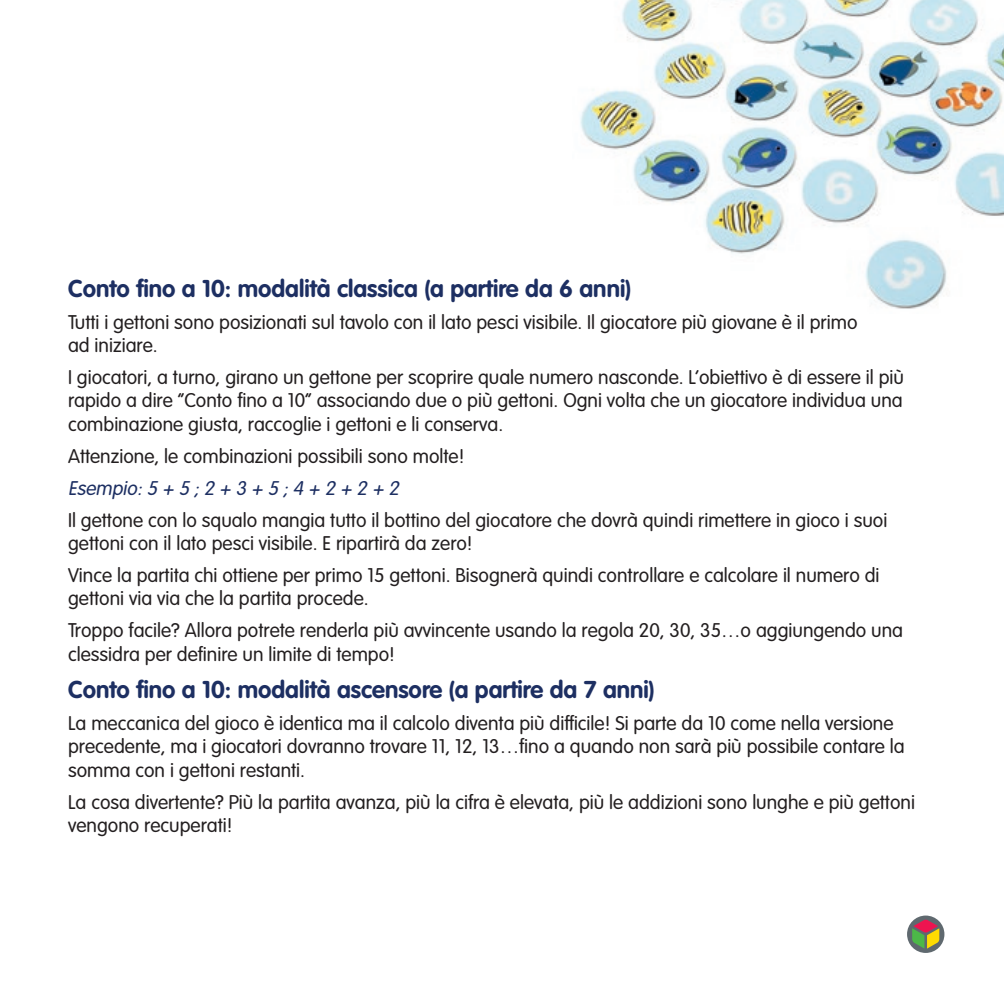
<style>
.page{position:relative;width:1004px;height:1004px;background:#fff}
.page>*{position:absolute;margin:0;border:0;box-sizing:border-box;transform-origin:0 0}
.t1{font:700 24px "VAG Rounded LT Pro";color:#1d2f62}
.t2{font:300 19.5px/23.4px "VAG Rounded LT Pro";color:#231f20}
.t3{font:italic 300 19.5px "VAG Rounded LT Pro";color:#1d2f62}
</style>
<div class="page">
<svg style="left:907px;top:915px;width:37px;height:37px"></svg>
<svg style="left:912px;top:919px;width:27px;height:29px"></svg>
<img style="left:580px;top:0;width:423px;height:309px">
<p class="t1" style="left:68px;top:273px;width:564px">Conto fino a 10: modalità classica (a partire da 6 anni)</p>
<p class="t2" style="left:68px;top:311px;width:791px">Tutti i gettoni sono posizionati sul tavolo con il lato pesci visibile. Il giocatore più giovane è il primo ad iniziare.</p>
<p class="t2" style="left:68px;top:366px;width:837px;text-align:justify">I giocatori, a turno, girano un gettone per scoprire quale numero nasconde. L’obiettivo è di essere il più rapido a dire “Conto fino a 10” associando due o più gettoni. Ogni volta che un giocatore individua una combinazione giusta, raccoglie i gettoni e li conserva.</p>
<p class="t2" style="left:68px;top:445px;width:398px">Attenzione, le combinazioni possibili sono molte!</p>
<p class="t3" style="left:68px;top:476px;width:337px">Esempio:5 + 5 ;2 + 3 + 5 ;4 + 2 + 2 + 2</p>
<p class="t2" style="left:68px;top:508px;width:820px">Il gettone con lo squalo mangia tutto il bottino del giocatore che dovrà quindi rimettere in gioco i suoi gettoni con il lato pesci visibile. E ripartirà da zero!</p>
<p class="t2" style="left:68px;top:564px;width:813px">Vince la partita chi ottiene per primo 15 gettoni. Bisognerà quindi controllare e calcolare il numero di gettoni via via che la partita procede.</p>
<p class="t2" style="left:68px;top:619px;width:836px">Troppo facile? Allora potrete renderla più avvincente usando la regola 20, 30, 35…o aggiungendo una clessidra per definire un limite di tempo!</p>
<p class="t1" style="left:68px;top:674px;width:588px">Conto fino a 10: modalità ascensore (a partire da 7 anni)</p>
<p class="t2" style="left:68px;top:712px;width:838px">La meccanica del gioco è identica ma il calcolo diventa più difficile! Si parte da 10 come nella versione precedente, ma i giocatori dovranno trovare 11, 12, 13…fino a quando non sarà più possibile contare la somma con i gettoni restanti.</p>
<p class="t2" style="left:68px;top:790px;width:848px">La cosa divertente? Più la partita avanza, più la cifra è elevata, più le addizioni sono lunghe e più gettoni vengono recuperati!</p>
</div>
